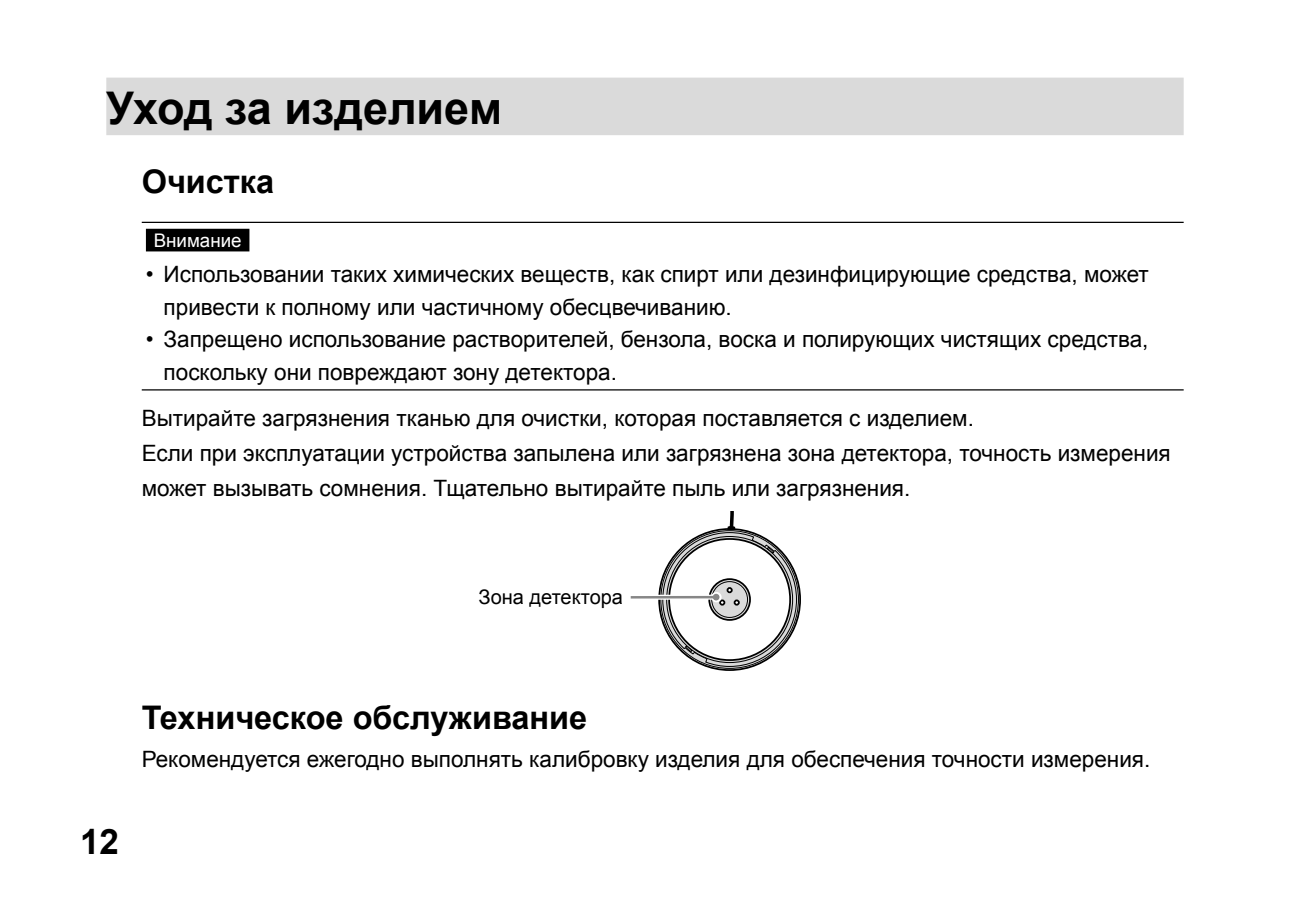
<style>
.page{position:relative;width:1290px;height:908px;background:#fff}
.page>*{position:absolute;margin:0;border:0;box-sizing:border-box;transform-origin:0 0}
.t1{font:700 45px "Arial";color:#000}
.t2{font:700 35px "Arial";color:#000}
.t3{font:700 32.5px "Arial";color:#000}
.t4{font:22.5px/32.5px "Arial";color:#000}
.t5{font:20px "Arial";color:#000}
.t6{font:18.75px "Arial";color:#fff}
</style>
<div class="page">
<div style="left:106px;top:78px;width:1077px;height:57px;background:#dadada"></div>
<hr style="left:142px;top:222px;width:1041px;height:1px;background:#000">
<hr style="left:142px;top:389px;width:1041px;height:1px;background:#000">
<div style="left:146px;top:229px;width:103px;height:22px;background:#000"></div>
<svg style="left:662px;top:511px;width:135px;height:155px"></svg>
<svg style="left:630px;top:594px;width:81px;height:5px"></svg>
<svg style="left:711px;top:591px;width:10px;height:11px"></svg>
<hr style="left:631px;top:595px;width:85px;height:3px;background:#878787">
<div style="left:713px;top:593px;width:6px;height:7px;background:#878787;border-radius:50%"></div>
<h1 class="t1" style="left:106px;top:78px;width:397px">Уход за изделием</h1>
<h3 class="t3" style="left:142px;top:160px;width:134px">Очистка</h3>
<p class="t6" style="left:154px;top:228px;width:89px">Внимание</p>
<p class="t4" style="left:164px;top:258px;width:987px;text-indent:-18px">• Использовании таких химических веществ, как спирт или дезинфицирующие средства, может привести к полному или частичному обесцвечиванию.</p>
<p class="t4" style="left:164px;top:323px;width:986px;text-indent:-18px">• Запрещено использование растворителей, бензола, воска и полирующих чистящих средства, поскольку они повреждают зону детектора.</p>
<p class="t4" style="left:142px;top:400px;width:1030px;line-height:35px">Вытирайте загрязнения тканью для очистки, которая поставляется с изделием.<br>Если при эксплуатации устройства запылена или загрязнена зона детектора, точность измерения может вызывать сомнения. Тщательно вытирайте пыль или загрязнения.</p>
<p class="t5" style="left:479px;top:583px;width:146px">Зона детектора</p>
<h2 class="t2" style="left:80px;top:818px;width:40px">12</h2>
<h3 class="t3" style="left:142px;top:695px;width:447px">Техническое обслуживание</h3>
<p class="t4" style="left:142px;top:743px;width:1010px">Рекомендуется ежегодно выполнять калибровку изделия для обеспечения точности измерения.</p>
</div>
